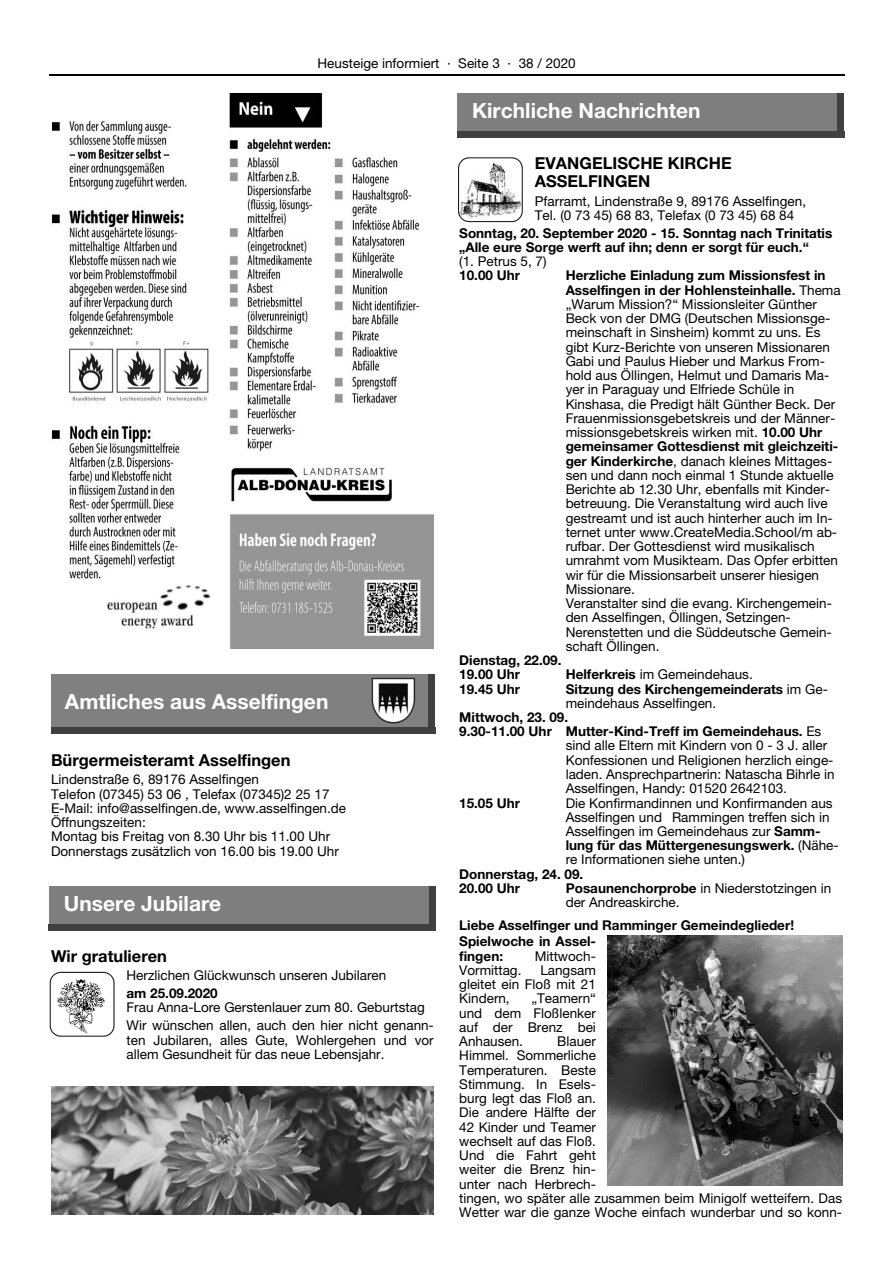
<style>
.page{position:relative;width:893px;height:1263px;background:#fff}
.page>*{position:absolute;margin:0;border:0;box-sizing:border-box;transform-origin:0 0}
.t1{font:700 21px "Helvetica Neue LT Pro";color:#fff}
.t2{font:700 16.5px/17.9px "Helvetica Neue LT Pro";color:#000}
.t3{font:13.5px/14.2px "Helvetica Neue LT Pro";color:#000}
.t4{font:700 13.5px/14.2px "Helvetica Neue LT Pro";color:#000}
.s1{font-weight:700}
.s2{font-weight:400}
</style>
<div class="page">
<hr style="left:49px;top:74px;width:795px;height:1px;background:#000">
<div style="left:51px;top:674px;width:318px;height:54px;background:#808080"></div>
<div style="left:369px;top:674px;width:59px;height:54px;background:#808080"></div>
<div style="left:428px;top:674px;width:7px;height:54px;background:#404040"></div>
<div style="left:51px;top:728px;width:384px;height:6px;background:#404040"></div>
<div style="left:49px;top:886px;width:380px;height:38px;background:#7e7e7e"></div>
<div style="left:49px;top:924px;width:387px;height:6px;background:#404040"></div>
<div style="left:429px;top:886px;width:7px;height:44px;background:#404040"></div>
<div style="left:457px;top:93px;width:380px;height:38px;background:#7e7e7e"></div>
<div style="left:457px;top:131px;width:387px;height:6px;background:#404040"></div>
<div style="left:837px;top:93px;width:7px;height:44px;background:#404040"></div>
<img style="left:51px;top:93px;width:383px;height:556px">
<img style="left:371px;top:677px;width:44px;height:47px">
<img style="left:51px;top:1086px;width:382px;height:128px">
<img style="left:608px;top:935px;width:234px;height:250px">
<svg style="left:50px;top:972px;width:65px;height:65px"></svg>
<svg style="left:458px;top:157px;width:65px;height:65px"></svg>
<p class="t3" style="left:318px;top:58px;width:260px">Heusteige informiert · Seite 3 · 38 / 2020</p>
<h1 class="t1" style="left:65px;top:694px;width:265px">Amtliches aus Asselfingen</h1>
<p class="t2" style="left:51px;top:752px;width:241px">Bürgermeisteramt Asselfingen</p>
<p class="t3" style="left:51px;top:774px;width:297px">Lindenstraße 6, 89176 Asselfingen<br>Telefon (07345) 53 06 , Telefax (07345)2 25 17<br>E-Mail: info@asselfingen.de, www.asselfingen.de Öffnungszeiten:<br>Montag bis Freitag von 8.30 Uhr bis 11.00 Uhr Donnerstags zusätzlich von 16.00 bis 19.00 Uhr</p>
<h1 class="t1" style="left:64px;top:896px;width:159px">Unsere Jubilare</h1>
<p class="t2" style="left:51px;top:949px;width:118px">Wir gratulieren</p>
<p class="t3" style="left:127px;top:970px;width:261px">Herzlichen Glückwunsch unseren Jubilaren</p>
<p class="t4" style="left:127px;top:988px;width:93px">am 25.09.2020</p>
<p class="t3" style="left:127px;top:1000px;width:309px;line-height:17.9px">Frau Anna-Lore Gerstenlauer zum 80. Geburtstag<br>Wir wünschen allen, auch den hier nicht genann-</p>
<p class="t3" style="left:127px;top:1034px;width:309px">ten Jubilaren, alles Gute, Wohlergehen und vor allem Gesundheit für das neue Lebensjahr.</p>
<h1 class="t1" style="left:472px;top:103px;width:230px">Kirchliche Nachrichten</h1>
<p class="t2" style="left:535px;top:156px;width:198px">EVANGELISCHE KIRCHE<br>ASSELFINGEN</p>
<p class="t3" style="left:535px;top:195px;width:273px">Pfarramt, Lindenstraße 9, 89176 Asselfingen,<br>Tel. (0 73 45) 68 83, Telefax (0 73 45) 68 84</p>
<p class="t4" style="left:459px;top:227px;width:375px">Sonntag, 20. September 2020 - 15. Sonntag nach Trinitatis „Alle eure Sorge werft auf ihn; denn er sorgt für euch.“</p>
<p class="t3" style="left:459px;top:256px;width:89px">(1. Petrus 5, 7)</p>
<p class="t4" style="left:459px;top:270px;width:62px">10.00 Uhr</p>
<p class="t3" style="left:566px;top:270px;width:276px"><span class="s1">Herzliche Einladung zum Missionsfest in Asselfingen in der Hohlensteinhalle.</span> Thema „Warum Mission?“ Missionsleiter Günther Beck von der DMG (Deutschen Missionsge&shy;meinschaft in Sinsheim) kommt zu uns. Es gibt Kurz-Berichte von unseren Missionaren Gabi und Paulus Hieber und Markus From&shy;hold aus Öllingen, Helmut und Damaris Ma&shy;yer in Paraguay und Elfriede Schüle in Kinshasa, die Predigt hält Günther Beck. Der Frauenmissionsgebetskreis und der Männer&shy;missionsgebetskreis wirken mit. <span class="s1">10.00 Uhr gemeinsamer Gottesdienst mit gleichzeiti&shy;ger Kinderkirche</span>, danach kleines Mittages&shy;sen und dann noch einmal 1 Stunde aktuelle Berichte ab 12.30 Uhr, ebenfalls mit Kinder&shy;betreuung. Die Veranstaltung wird auch live gestreamt und ist auch hinterher auch im In&shy;ternet unter www.CreateMedia.School/m ab&shy;rufbar. Der Gottesdienst wird musikalisch umrahmt vom Musikteam. Das Opfer erbitten wir für die Missionsarbeit unserer hiesigen Missionare.<br>Veranstalter sind die evang. Kirchengemein&shy;den Asselfingen, Öllingen, Setzingen-Nerenstetten und die Süddeutsche Gemein&shy;schaft Öllingen.</p>
<p class="t4" style="left:459px;top:654px;width:104px">Dienstag, 22.09.<br>19.00 Uhr</p>
<p class="t3" style="left:566px;top:669px;width:189px"><span class="s1">Helferkreis</span> im Gemeindehaus.</p>
<p class="t4" style="left:459px;top:683px;width:62px">19.45 Uhr</p>
<p class="t4" style="left:566px;top:683px;width:264px">Sitzung des Kirchengemeinderats <span class="s2">im Ge&shy;meindehaus Asselfingen.</span></p>
<p class="t4" style="left:459px;top:711px;width:110px">Mittwoch, 23. 09.</p>
<p class="t4" style="left:459px;top:726px;width:364px">9.30-11.00 Uhr Mutter-Kind-Treff im Gemeindehaus. <span class="s2">Es</span></p>
<p class="t3" style="left:566px;top:740px;width:263px">sind alle Eltern mit Kindern von 0 - 3 J. aller</p>
<p class="t3" style="left:566px;top:754px;width:269px">Konfessionen und Religionen herzlich einge-</p>
<p class="t3" style="left:566px;top:768px;width:271px">laden. Ansprechpartnerin: Natascha Bihrle in</p>
<p class="t3" style="left:566px;top:783px;width:223px">Asselfingen, Handy: 01520 2642103.</p>
<p class="t4" style="left:459px;top:797px;width:62px">15.05 Uhr</p>
<p class="t3" style="left:566px;top:797px;width:275px">Die Konfirmandinnen und Konfirmanden aus Asselfingen und Rammingen treffen sich in Asselfingen im Gemeindehaus zur <span class="s1">Samm&shy;lung für das Müttergenesungswerk.</span> (Nähe&shy;re Informationen siehe unten.)</p>
<p class="t4" style="left:459px;top:868px;width:126px">Donnerstag, 24. 09.<br>20.00 Uhr</p>
<p class="t3" style="left:566px;top:882px;width:267px"><span class="s1">Posaunenchorprobe</span> in Niederstotzingen in der Andreaskirche.</p>
<p class="t4" style="left:459px;top:918px;width:336px;line-height:16.5px">Liebe Asselfinger und Ramminger Gemeindeglieder!<br>Spielwoche in Assel-</p>
<p class="t4" style="left:459px;top:950px;width:45px">fingen:</p>
<p class="t3" style="left:535px;top:950px;width:63px">Mittwoch-</p>
<p class="t3" style="left:459px;top:964px;width:64px">Vormittag.</p>
<p class="t3" style="left:459px;top:964px;width:138px;text-align:justify;text-indent:81px">Langsam gleitet ein Floß mit 21<br>Kindern,</p>
<p class="t3" style="left:459px;top:993px;width:138px;text-align:justify;text-indent:72px">„Teamern“ und dem Floßlenker auf der Brenz bei Anhausen.</p>
<p class="t3" style="left:459px;top:1036px;width:384px;text-indent:98px">Blauer<br>Himmel. Sommerliche<br>Temperaturen. Beste<br>Stimmung. In Esels-<br>burg legt das Floß an.<br>Die andere Hälfte der<br>42 Kinder und Teamer<br>wechselt auf das Floß.<br>Und die Fahrt geht<br>weiter die Brenz hin-<br>unter nach Herbrech-<br>tingen, wo später alle zusammen beim Minigolf wetteifern. Das<br>Wetter war die ganze Woche einfach wunderbar und so konn-</p>
</div>
